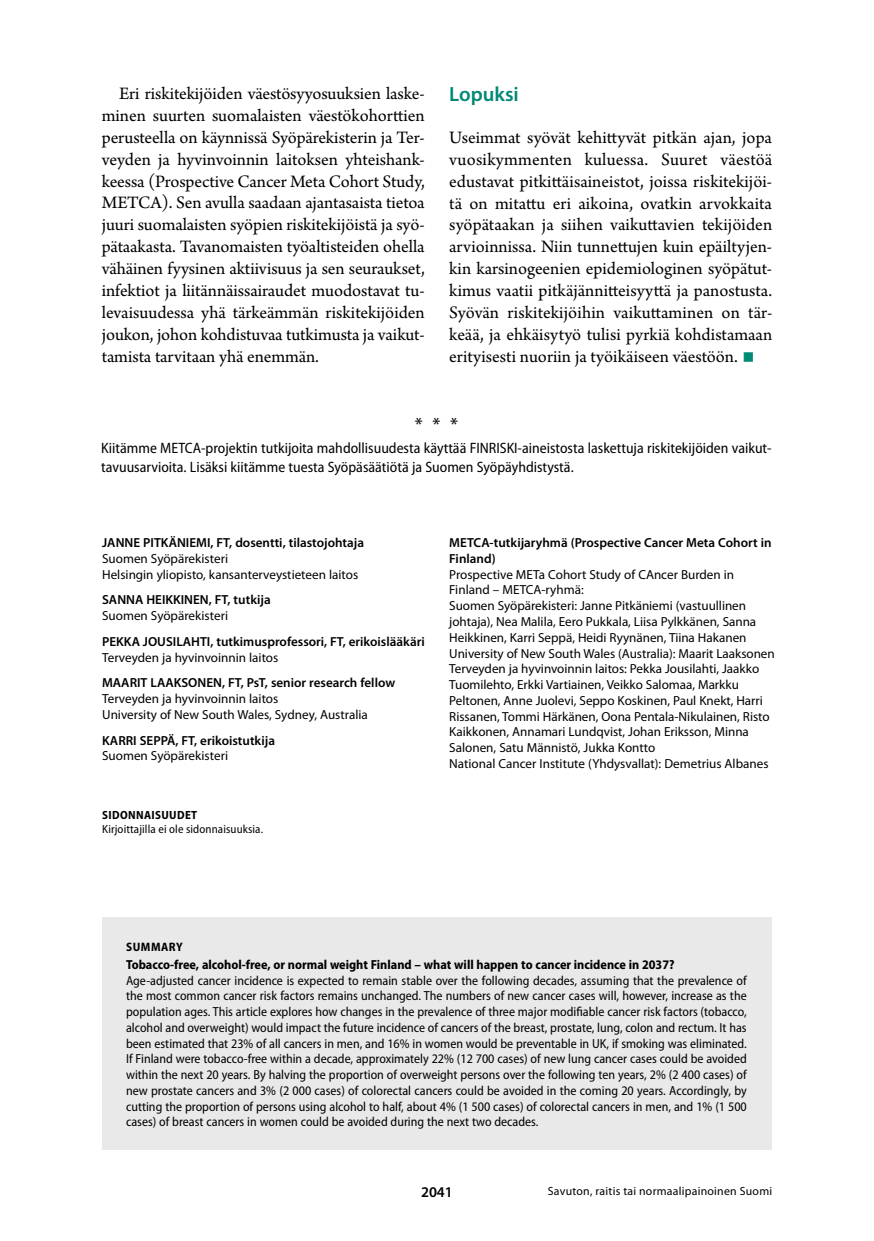
<style>
.page{position:relative;width:874px;height:1241px;background:#fff}
.page>*{position:absolute;margin:0;border:0;box-sizing:border-box;transform-origin:0 0}
.t1{font:42px "Arno Pro";color:#008974}
.t2{font:600 20.65px "Myriad Pro";color:#008974}
.t3{font:19.25px "Myriad Pro";color:#000}
.t4{font:18.38px/21.9px "Arno Pro";letter-spacing:-.005em;color:#000;text-align:justify}
.t5{font:semi-condensed 15.05px/19.2px "Myriad Pro";color:#000}
.t6{font:600 14.88px "Myriad Pro";color:#000}
.t7{font:semi-condensed 13.12px/15.8px "Myriad Pro";color:#000;text-align:justify}
.t8{font:13.12px/15.8px "Myriad Pro";letter-spacing:-.005em;color:#000}
.t9{font:600 13.12px/15.8px "Myriad Pro";color:#000}
.t10{font:700 semi-condensed 13.12px "Myriad Pro";color:#000}
.t11{font:700 semi-condensed 12.25px "Myriad Pro";letter-spacing:.04em;color:#000}
.t12{font:11.9px "Myriad Pro";letter-spacing:.02em;color:#000}
.t13{font:semi-condensed 11.9px "Myriad Pro";letter-spacing:.01em;color:#000}
.t14{font:700 semi-condensed 11.9px "Myriad Pro";letter-spacing:.03em;color:#000}
</style>
<div class="page">
<div style="left:102px;top:917px;width:669px;height:232px;background:#e9e9e9"></div>
<p class="t4" style="left:102px;top:84px;width:324px;text-indent:17px">Eri riskitekijöiden väestösyyosuuksien laske&shy;minen suurten suomalaisten väestökohorttien perusteella on käynnissä Syöpärekisterin ja Ter&shy;veyden ja hyvinvoinnin laitoksen yhteishank&shy;keessa (Prospective Cancer Meta Cohort Study, METCA). Sen avulla saadaan ajantasaista tietoa juuri suomalaisten syöpien riskitekijöistä ja syö&shy;pätaakasta. Tavanomaisten työaltisteiden ohella vähäinen fyysinen aktiivisuus ja sen seuraukset, infektiot ja liitännäissairaudet muodostavat tu&shy;levaisuudessa yhä tärkeämmän riskitekijöiden joukon, johon kohdistuvaa tutkimusta ja vaikut&shy;tamista tarvitaan yhä enemmän.</p>
<p class="t2" style="left:449px;top:81px;width:71px">Lopuksi</p>
<p class="t4" style="left:449px;top:127px;width:324px">Useimmat syövät kehittyvät pitkän ajan, jopa vuosikymmenten kuluessa. Suuret väestöä edustavat pitkittäisaineistot, joissa riskitekijöi&shy;tä on mitattu eri aikoina, ovatkin arvokkaita syöpätaakan ja siihen vaikuttavien tekijöiden arvioinnissa. Niin tunnettujen kuin epäiltyjen&shy;kin karsinogeenien epidemiologinen syöpätut&shy;kimus vaatii pitkäjännitteisyyttä ja panostusta.<br>Syövän riskitekijöihin vaikuttaminen on tär&shy;keää, ja ehkäisytyö tulisi pyrkiä kohdistamaan erityisesti nuoriin ja työikäiseen väestöön.</p>
<h1 class="t1" style="left:741px;top:330px;width:15px">■</h1>
<p class="t3" style="left:414px;top:413px;width:45px">***</p>
<p class="t5" style="left:101px;top:437px;width:671px">Kiitämme METCA-projektin tutkijoita mahdollisuudesta käyttää FINRISKI-aineistosta laskettuja riskitekijöiden vaikut&shy;tavuusarvioita. Lisäksi kiitämme tuesta Syöpäsäätiötä ja Suomen Syöpäyhdistystä.</p>
<p class="t9" style="left:102px;top:534px;width:263px">JANNE PITKÄNIEMI, FT, dosentti, tilastojohtaja</p>
<p class="t8" style="left:102px;top:550px;width:257px">Suomen Syöpärekisteri<br>Helsingin yliopisto, kansanterveystieteen laitos</p>
<p class="t9" style="left:102px;top:591px;width:170px">SANNA HEIKKINEN, FT, tutkija</p>
<p class="t8" style="left:102px;top:607px;width:127px">Suomen Syöpärekisteri</p>
<p class="t9" style="left:102px;top:633px;width:324px">PEKKA JOUSILAHTI, tutkimusprofessori, FT, erikoislääkäri</p>
<p class="t8" style="left:102px;top:649px;width:178px">Terveyden ja hyvinvoinnin laitos</p>
<p class="t9" style="left:102px;top:674px;width:294px">MAARIT LAAKSONEN, FT, PsT, senior research fellow</p>
<p class="t8" style="left:102px;top:690px;width:267px">Terveyden ja hyvinvoinnin laitos<br>University of New South Wales, Sydney, Australia</p>
<p class="t9" style="left:102px;top:731px;width:174px">KARRI SEPPÄ, FT, erikoistutkija</p>
<p class="t8" style="left:102px;top:747px;width:127px">Suomen Syöpärekisteri</p>
<p class="t14" style="left:102px;top:807px;width:96px">SIDONNAISUUDET</p>
<p class="t13" style="left:102px;top:821px;width:162px">Kirjoittajilla ei ole sidonnaisuuksia.</p>
<p class="t9" style="left:449px;top:534px;width:323px">METCA-tutkijaryhmä (Prospective Cancer Meta Cohort in<br>Finland)</p>
<p class="t8" style="left:449px;top:566px;width:327px">Prospective METa Cohort Study of CAncer Burden in Finland – METCA-ryhmä:<br>Suomen Syöpärekisteri: Janne Pitkäniemi (vastuullinen johtaja), Nea Malila, Eero Pukkala, Liisa Pylkkänen, Sanna Heikkinen, Karri Seppä, Heidi Ryynänen, Tiina Hakanen University of New South Wales (Australia): Maarit Laaksonen Terveyden ja hyvinvoinnin laitos: Pekka Jousilahti, Jaakko Tuomilehto, Erkki Vartiainen, Veikko Salomaa, Markku Peltonen, Anne Juolevi, Seppo Koskinen, Paul Knekt, Harri Rissanen, Tommi Härkänen, Oona Pentala-Nikulainen, Risto Kaikkonen, Annamari Lundqvist, Johan Eriksson, Minna Salonen, Satu Männistö, Jukka Kontto<br>National Cancer Institute (Yhdysvallat): Demetrius Albanes</p>
<p class="t11" style="left:126px;top:938px;width:58px">SUMMARY</p>
<p class="t10" style="left:126px;top:955px;width:549px">Tobacco-free, alcohol-free, or normal weight Finland – what will happen to cancer incidence in 2037?</p>
<p class="t7" style="left:126px;top:971px;width:622px">Age-adjusted cancer incidence is expected to remain stable over the following decades, assuming that the prevalence of the most common cancer risk factors remains unchanged. The numbers of new cancer cases will, however, increase as the population ages. This article explores how changes in the prevalence of three major modifiable cancer risk factors (tobacco, alcohol and overweight) would impact the future incidence of cancers of the breast, prostate, lung, colon and rectum. It has been estimated that 23% of all cancers in men, and 16% in women would be preventable in UK, if smoking was eliminated.<br>If Finland were tobacco-free within a decade, approximately 22% (12 700 cases) of new lung cancer cases could be avoided within the next 20 years. By halving the proportion of overweight persons over the following ten years, 2% (2 400 cases) of new prostate cancers and 3% (2 000 cases) of colorectal cancers could be avoided in the coming 20 years. Accordingly, by cutting the proportion of persons using alcohol to half, about 4% (1 500 cases) of colorectal cancers in men, and 1% (1 500 cases) of breast cancers in women could be avoided during the next two decades.</p>
<p class="t6" style="left:421px;top:1182px;width:33px">2041</p>
<p class="t12" style="left:547px;top:1183px;width:226px">Savuton, raitis tai normaalipainoinen Suomi</p>
</div>
